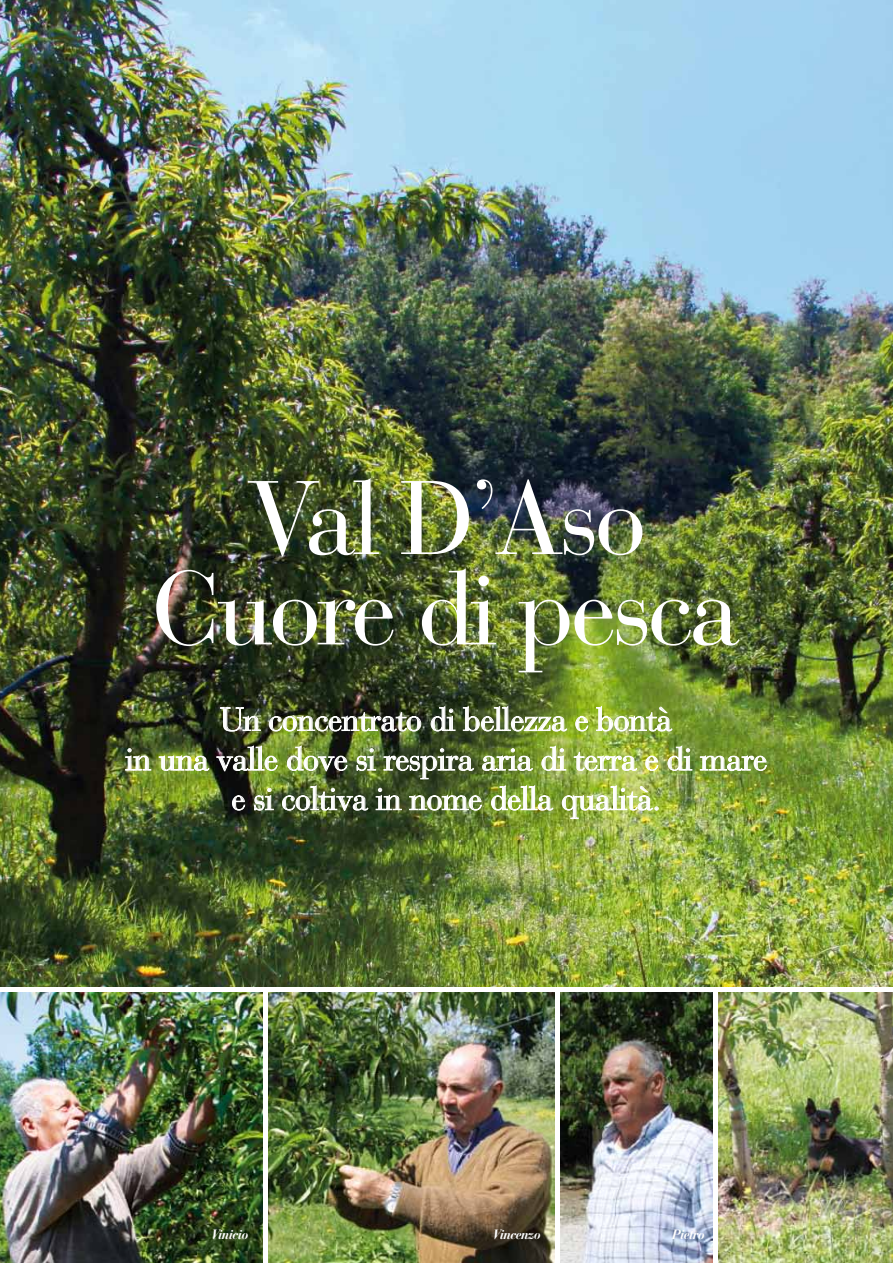
<style>
.page{position:relative;width:893px;height:1263px;background:#fff}
.page>*{position:absolute;margin:0;border:0;box-sizing:border-box;transform-origin:0 0}
.t1{font:103.65px/90.3px "Bauer Bodoni";letter-spacing:-.045em;color:#fff;text-align:center}
.t2{font:32.4px/39.6px "Bauer Bodoni";letter-spacing:-.025em;color:#fff;text-align:center}
.t3{font:italic 700 13.5px "Bauer Bodoni";letter-spacing:-.05em;color:#fff}
</style>
<div class="page">
<img style="left:0;top:0;width:893px;height:986px">
<svg style="left:220px;top:707px;width:41px;height:25px"></svg>
<img style="left:269px;top:712px;width:152px;height:19px">
<svg style="left:431px;top:705px;width:25px;height:26px"></svg>
<svg style="left:463px;top:705px;width:105px;height:26px;background:#7b8c58"></svg>
<svg style="left:575px;top:716px;width:14px;height:15px"></svg>
<svg style="left:596px;top:705px;width:77px;height:26px;background:#a0b961"></svg>
<svg style="left:125px;top:748px;width:26px;height:23px"></svg>
<svg style="left:159px;top:754px;width:51px;height:17px"></svg>
<svg style="left:216px;top:745px;width:62px;height:27px;background:#6b7550"></svg>
<img style="left:287px;top:745px;width:61px;height:27px">
<svg style="left:356px;top:748px;width:20px;height:23px"></svg>
<svg style="left:383px;top:748px;width:91px;height:31px;background:#5c6a4b"></svg>
<svg style="left:482px;top:748px;width:51px;height:23px"></svg>
<svg style="left:541px;top:745px;width:25px;height:26px"></svg>
<svg style="left:573px;top:752px;width:65px;height:19px"></svg>
<svg style="left:645px;top:755px;width:14px;height:16px"></svg>
<svg style="left:667px;top:745px;width:25px;height:26px"></svg>
<svg style="left:700px;top:754px;width:67px;height:18px"></svg>
<svg style="left:232px;top:795px;width:13px;height:16px"></svg>
<svg style="left:254px;top:788px;width:20px;height:23px"></svg>
<svg style="left:282px;top:784px;width:87px;height:27px;background:#687653"></svg>
<svg style="left:375px;top:788px;width:27px;height:22px"></svg>
<svg style="left:409px;top:794px;width:73px;height:18px"></svg>
<svg style="left:491px;top:784px;width:63px;height:27px;background:#9cb461"></svg>
<img style="left:562px;top:784px;width:97px;height:35px">
<img style="left:269px;top:993px;width:285px;height:270px">
<img style="left:719px;top:993px;width:174px;height:270px">
<img style="left:0;top:993px;width:262px;height:270px">
<img style="left:561px;top:993px;width:151px;height:270px">
<h1 class="t1" style="left:152px;top:475px;width:591px">Val D’Aso<br>Cuore di pesca</h1>
<p class="t2" style="left:125px;top:700px;width:644px">Un concentrato di bellezza e bontà<br>in una valle dove si respira aria di terra e di mare e si coltiva in nome della qualità.</p>
<p class="t3" style="left:211px;top:1225px;width:39px">Vinicio</p>
<p class="t3" style="left:493px;top:1225px;width:49px">Vincenzo</p>
<p class="t3" style="left:672px;top:1225px;width:35px">Pietro</p>
</div>
